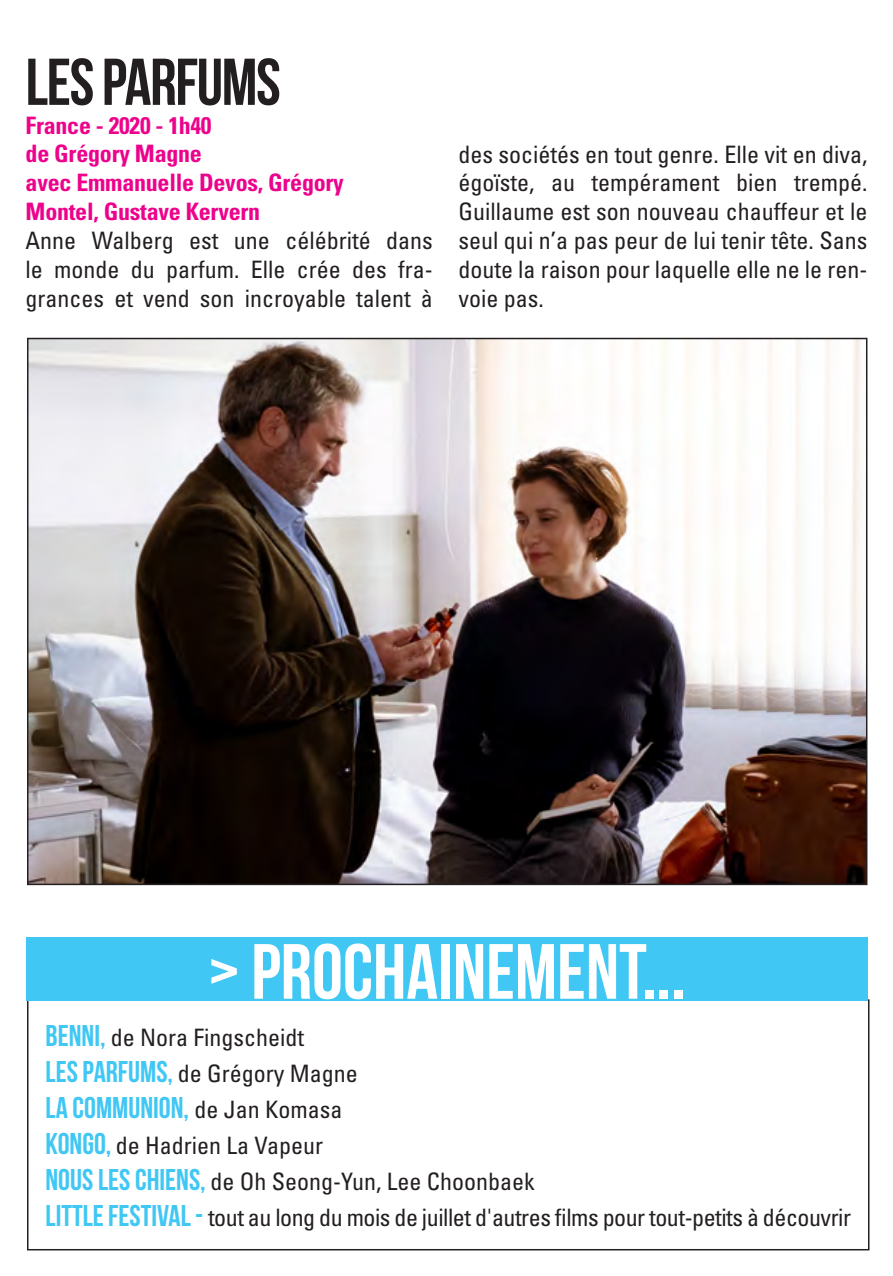
<style>
.page{position:relative;width:893px;height:1276px;background:#fff}
.page>*{position:absolute;margin:0;border:0;box-sizing:border-box;transform-origin:0 0}
.t1{font:78px "Bebas Neue";color:#fff}
.t2{font:66px "Bebas Neue";letter-spacing:-.02em;color:#231f20}
.t3{font:700 30px "Bebas Neue";color:#40c7f4}
.t4{font:condensed 24px/28.8px "Univers";color:#231f20;text-align:justify}
.t5{font:700 condensed 24px/28.8px "Univers";letter-spacing:-.01em;color:#ed028c}
.t6{font:condensed 24px "Univers";letter-spacing:-.02em;color:#231f20}
.s1{font-family:"Bebas Neue";font-weight:700;font-stretch:normal;font-size:30px;color:#40c7f4}
.s2{font-family:"Univers";font-weight:400;font-stretch:condensed;font-size:24px;color:#231f20}
</style>
<div class="page">
<img style="left:30px;top:341px;width:834px;height:541px">
<div style="left:27px;top:999px;width:842px;height:251px;border:2px solid #231f20"></div>
<div style="left:26px;top:937px;width:842px;height:64px;background:#40c7f4"></div>
<p class="t2" style="left:26px;top:46px;width:257px">LES PARFUMS</p>
<p class="t5" style="left:26px;top:111px;width:187px">France - 2020 - 1h40</p>
<p class="t5" style="left:26px;top:139px;width:178px">de Grégory Magne</p>
<p class="t5" style="left:26px;top:168px;width:320px">avec Emmanuelle Devos, Grégory<br>Montel, Gustave Kervern</p>
<p class="t4" style="left:26px;top:226px;width:409px">Anne Walberg est une célébrité dans le monde du parfum. Elle crée des fra&shy;grances et vend son incroyable talent à</p>
<p class="t4" style="left:458px;top:139px;width:411px">des sociétés en tout genre. Elle vit en diva, égoïste, au tempérament bien trempé.<br>Guillaume est son nouveau chauffeur et le seul qui n’a pas peur de lui tenir tête. Sans doute la raison pour laquelle elle ne le ren&shy;voie pas.</p>
<p class="t1" style="left:208px;top:929px;width:479px">&gt; PROCHAINEMENT...</p>
<p class="t4" style="left:46px;top:1023px;width:260px"><span class="s1">BENNI,</span> de Nora Fingscheidt</p>
<p class="t4" style="left:46px;top:1059px;width:314px"><span class="s1">LES PARFUMS,</span> de Grégory Magne</p>
<p class="t3" style="left:46px;top:1091px;width:298px">LA COMMUNION, <span class="s2">de Jan Komasa</span></p>
<p class="t4" style="left:46px;top:1131px;width:279px"><span class="s1">KONGO,</span> de Hadrien La Vapeur</p>
<p class="t4" style="left:46px;top:1167px;width:491px"><span class="s1">NOUS LES CHIENS,</span> de Oh Seong-Yun, Lee Choonbaek</p>
<p class="t6" style="left:46px;top:1202px;width:807px"><span class="s1">LITTLE FESTIVAL -</span> tout au long du mois de juillet d'autres films pour tout-petits à découvrir</p>
</div>
